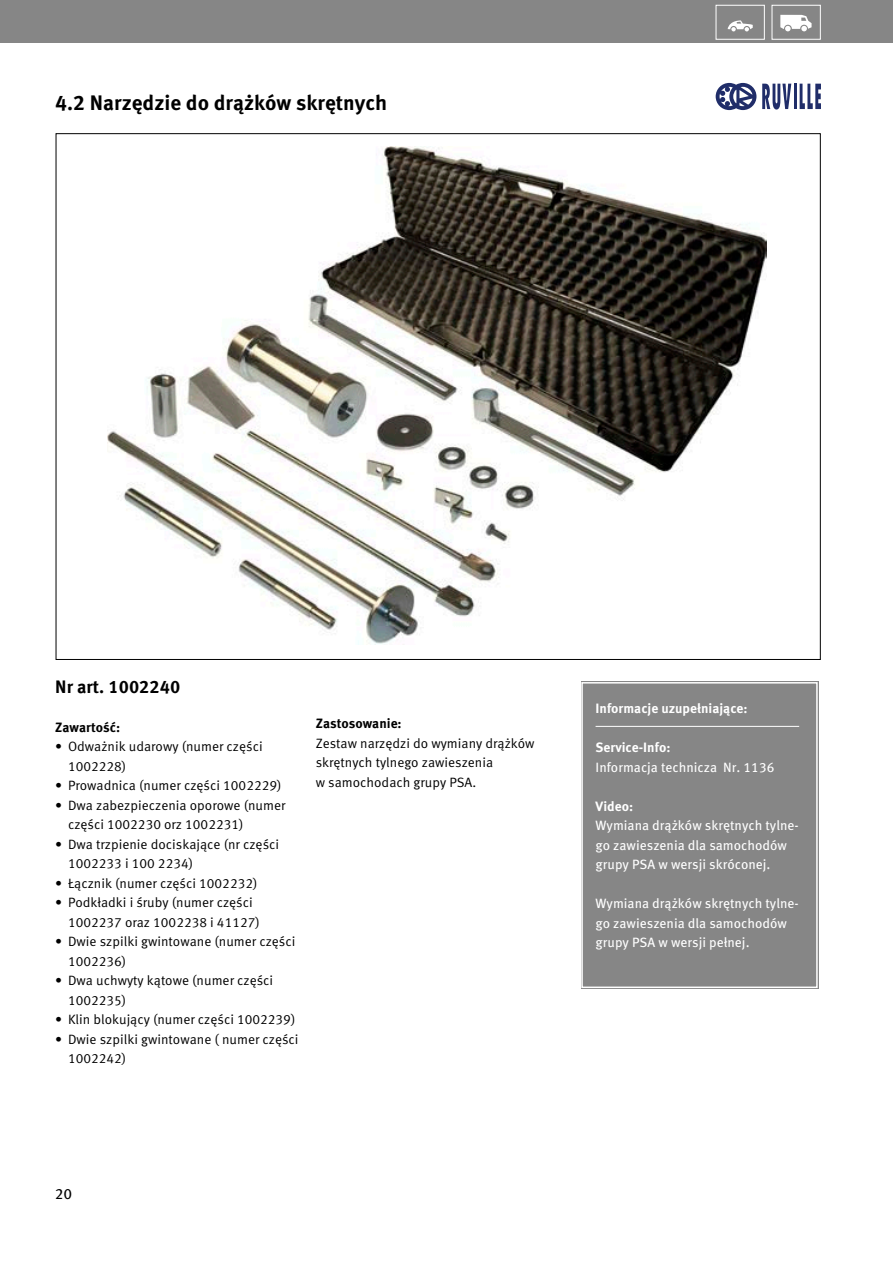
<style>
.page{position:relative;width:893px;height:1263px;background:#fff}
.page>*{position:absolute;margin:0;border:0;box-sizing:border-box;transform-origin:0 0}
.t1{font:700 21px "Meta Pro";color:#000}
.t2{font:700 18px "Meta Pro";color:#000}
.t3{font:15px "Meta Pro";color:#000}
.t4{font:13.5px/19.5px "Meta Pro Norm";color:#000}
.t5{font:13.5px/19.5px "Meta Pro";color:#fff}
.t6{font:700 13.5px "Meta Pro";color:#fff}
.t7{font:700 13.5px "Meta Pro";color:#000}
</style>
<div class="page">
<div style="left:0;top:0;width:893px;height:43px;background:#868686"></div>
<svg style="left:780px;top:15px;width:31px;height:16px"></svg>
<div style="left:772px;top:5px;width:49px;height:35px;border:1px solid #fff"></div>
<div style="left:716px;top:5px;width:49px;height:35px;border:1px solid #fff"></div>
<svg style="left:728px;top:20px;width:25px;height:11px"></svg>
<hr style="left:794px;top:84px;width:2px;height:25px;background:#202d69">
<svg style="left:762px;top:84px;width:29px;height:26px"></svg>
<svg style="left:716px;top:83px;width:40px;height:27px"></svg>
<svg style="left:800px;top:84px;width:21px;height:25px"></svg>
<img style="left:108px;top:146px;width:659px;height:499px">
<div style="left:581px;top:681px;width:238px;height:308px;background:#868686"></div>
<div style="left:581px;top:682px;width:237px;height:306px;border:1px solid #fff"></div>
<h1 class="t1" style="left:55px;top:87px;width:334px">4.2 Narzędzie do drążków skrętnych</h1>
<h2 class="t2" style="left:55px;top:672px;width:127px">Nr art. 1002240</h2>
<p class="t7" style="left:55px;top:716px;width:66px">Zawartość:</p>
<p class="t4" style="left:68px;top:736px;width:196px;text-indent:-13px">• Odważnik udarowy (numer części<br>1002228)</p>
<p class="t4" style="left:55px;top:775px;width:228px">• Prowadnica (numer części 1002229)</p>
<p class="t4" style="left:68px;top:794px;width:219px;text-indent:-13px">• Dwa zabezpieczenia oporowe (numer części 1002230 orz 1002231)</p>
<p class="t4" style="left:68px;top:833px;width:213px;text-indent:-13px">• Dwa trzpienie dociskające (nr części<br>1002233 i 100 2234)</p>
<p class="t4" style="left:55px;top:872px;width:204px">• Łącznik (numer części 1002232)</p>
<p class="t4" style="left:68px;top:892px;width:193px;text-indent:-13px">• Podkładki i śruby (numer części<br>1002237 oraz 1002238 i 41127)</p>
<p class="t4" style="left:68px;top:931px;width:229px;text-indent:-13px">• Dwie szpilki gwintowane (numer części<br>1002236)</p>
<p class="t4" style="left:68px;top:970px;width:207px;text-indent:-13px">• Dwa uchwyty kątowe (numer części<br>1002235)</p>
<p class="t4" style="left:55px;top:1009px;width:242px">• Klin blokujący (numer części 1002239)</p>
<p class="t4" style="left:68px;top:1028px;width:232px;text-indent:-13px">• Dwie szpilki gwintowane ( numer części<br>1002242)</p>
<p class="t7" style="left:316px;top:713px;width:87px">Zastosowanie:</p>
<p class="t4" style="left:316px;top:732px;width:220px">Zestaw narzędzi do wymiany drążków skrętnych tylnego zawieszenia<br>w samochodach grupy PSA.</p>
<p class="t3" style="left:55px;top:1182px;width:18px">20</p>
<p class="t6" style="left:596px;top:698px;width:154px">Informacje uzupełniające:</p>
<p class="t6" style="left:596px;top:737px;width:76px">Service-Info:</p>
<p class="t5" style="left:596px;top:756px;width:180px">Informacja technicza Nr. 1136</p>
<p class="t6" style="left:596px;top:795px;width:39px">Video:</p>
<p class="t5" style="left:596px;top:815px;width:205px">Wymiana drążków skrętnych tylne&shy;go zawieszenia dla samochodów grupy PSA w wersji skróconej.</p>
<p class="t5" style="left:596px;top:893px;width:205px">Wymiana drążków skrętnych tylne&shy;go zawieszenia dla samochodów grupy PSA w wersji pełnej.</p>
</div>
